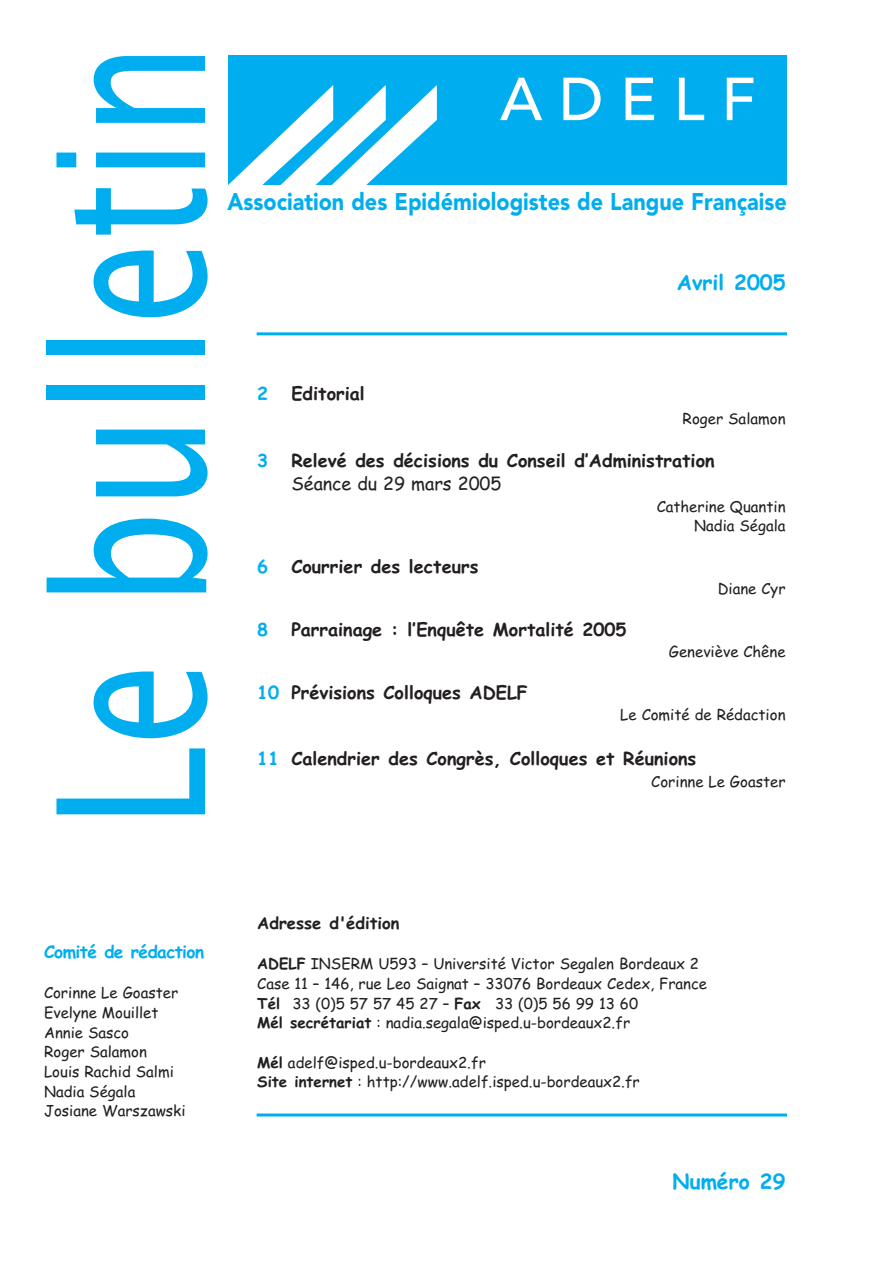
<style>
.page{position:relative;width:893px;height:1263px;background:#fff}
.page>*{position:absolute;margin:0;border:0;box-sizing:border-box;transform-origin:0 0}
.t1{font:205.5px "Lucida Grande";color:#00aeef;scale:.75 1}
.t2{font:500 60px "Avenir";letter-spacing:.28em;color:#fff}
.t3{font:900 24px "Avenir";color:#00aeef;scale:.9 1}
.t4{font:700 21px "Comic Sans MS";color:#00aeef}
.t5{font:700 18px "Comic Sans MS";color:#231f20}
.t6{font:18px "Comic Sans MS";color:#231f20}
.t7{font:700 18px "Comic Sans MS";color:#00aeef}
.t8{font:700 17.25px "Comic Sans MS";letter-spacing:-.03em;color:#00aeef}
.t9{font:700 16.5px "Comic Sans MS";color:#231f20}
.t10{font:15px/19.6px "Comic Sans MS";color:#231f20}
.s1{color:#00aeef}
.s2{font-weight:700}
</style>
<div class="page">
<div style="left:228px;top:55px;width:559px;height:130px;background:#00aeef"></div>
<hr style="left:256px;top:332px;width:531px;height:3px;background:#00aeef">
<hr style="left:256px;top:1114px;width:531px;height:3px;background:#00aeef">
<svg style="left:228px;top:85px;width:209px;height:100px"></svg>
<h1 class="t1" style="left:47px;top:829px;width:1050px;rotate:-90deg">Le bulletin</h1>
<h2 class="t2" style="left:500px;top:75px;width:257px">ADELF</h2>
<h3 class="t3" style="left:227px;top:192px;width:623px">Association des Epidémiologistes de Langue Française</h3>
<p class="t7" style="left:257px;top:386px;width:12px">2</p>
<p class="t5" style="left:291px;top:386px;width:75px">Editorial</p>
<h3 class="t4" style="left:677px;top:274px;width:110px">Avril 2005</h3>
<p class="t10" style="left:682px;top:410px;width:104px">Roger Salamon</p>
<p class="t7" style="left:257px;top:453px;width:12px">3</p>
<p class="t5" style="left:291px;top:453px;width:424px">Relevé des décisions du Conseil d’Administration</p>
<p class="t6" style="left:291px;top:476px;width:212px">Séance du 29 mars 2005</p>
<p class="t10" style="left:656px;top:498px;width:130px;text-align:right">Catherine Quantin<br>Nadia Ségala</p>
<p class="t7" style="left:257px;top:559px;width:12px">6</p>
<p class="t5" style="left:291px;top:559px;width:189px">Courrier des lecteurs</p>
<p class="t10" style="left:717px;top:581px;width:69px">Diane Cyr</p>
<p class="t7" style="left:257px;top:622px;width:12px">8</p>
<p class="t5" style="left:291px;top:622px;width:337px">Parrainage : l’Enquête Mortalité 2005</p>
<p class="t10" style="left:668px;top:643px;width:118px">Geneviève Chêne</p>
<p class="t5" style="left:257px;top:685px;width:272px"><span class="s1">10</span> Prévisions Colloques ADELF</p>
<p class="t10" style="left:620px;top:706px;width:167px">Le Comité de Rédaction</p>
<p class="t5" style="left:257px;top:751px;width:440px"><span class="s1">11</span> Calendrier des Congrès, Colloques et Réunions</p>
<p class="t10" style="left:651px;top:773px;width:136px">Corinne Le Goaster</p>
<p class="t8" style="left:44px;top:944px;width:162px">Comité de rédaction</p>
<p class="t10" style="left:44px;top:985px;width:143px">Corinne Le Goaster<br>Evelyne Mouillet<br>Annie Sasco<br>Roger Salamon<br>Louis Rachid Salmi<br>Nadia Ségala<br>Josiane Warszawski</p>
<p class="t9" style="left:257px;top:916px;width:144px">Adresse d'édition</p>
<p class="t10" style="left:257px;top:956px;width:451px"><span class="s2">ADELF</span> INSERM U593 – Université Victor Segalen Bordeaux 2<br>Case 11 – 146, rue Leo Saignat – 33076 Bordeaux Cedex, France <span class="s2">Tél</span> 33 (0)5 57 57 45 27 – <span class="s2">Fax</span> 33 (0)5 56 99 13 60<br><span class="s2">Mél secrétariat</span> : nadia.segala@isped.u-bordeaux2.fr</p>
<p class="t10" style="left:257px;top:1054px;width:384px"><span class="s2">Mél</span> adelf@isped.u-bordeaux2.fr<br><span class="s2">Site internet</span> : http://www.adelf.isped.u-bordeaux2.fr</p>
<h3 class="t4" style="left:672px;top:1173px;width:114px">Numéro 29</h3>
</div>
